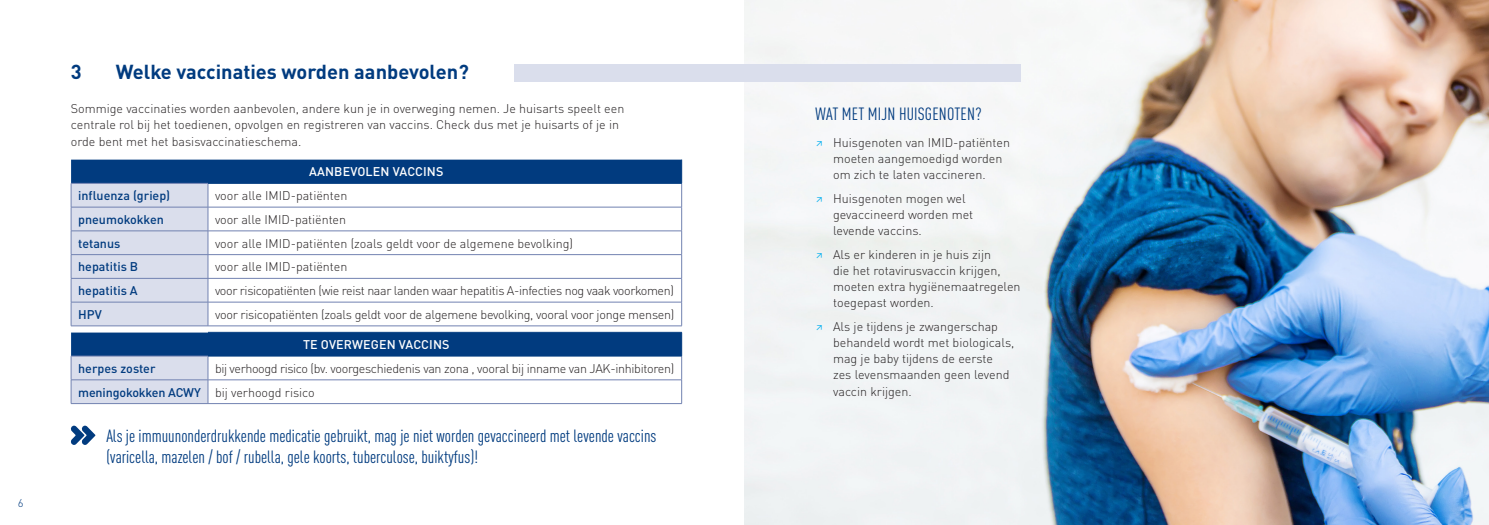
<style>
.page{position:relative;width:1489px;height:525px;background:#fff}
.page>*{position:absolute;margin:0;border:0;box-sizing:border-box;transform-origin:0 0}
.Titel_donkerblauw_12{font:700 20px "DINOT";color:#013b7f}
.t1{font:condensed 17.5px/21px "DINOT";color:#013b7f}
.t2{font:300 12.5px/16.2px "DINOT";color:#231f20}
.t3{font:500 12.5px "DINOT";color:#013b7f}
.t4{font:300 12.5px "DINOT";letter-spacing:-.03em;color:#231f20}
.t5{font:300 12.5px "DINOT";letter-spacing:-.025em;color:#231f20}
.t6{font:300 12.5px "DINOT";letter-spacing:-.02em;color:#231f20}
.t7{font:500 12.5px "DINOT";letter-spacing:.01em;color:#fff}
.t8{font:300 11.25px "DINOT";color:#013b7f}
.s1{font-weight:400;font-stretch:condensed;color:#00aeef}
</style>
<div class="page">
<img style="left:744px;top:0;width:744px;height:524px">
<div style="left:71px;top:159px;width:610px;height:24px;background:#013b7f"></div>
<svg style="left:209px;top:206px;width:472px;height:175px"></svg>
<hr style="left:71px;top:403px;width:137px;height:1px;background:#7282b1">
<hr style="left:208px;top:207px;width:473px;height:1px;background:#7282b1">
<hr style="left:208px;top:230px;width:473px;height:1px;background:#7282b1">
<hr style="left:208px;top:254px;width:473px;height:1px;background:#7282b1">
<hr style="left:208px;top:278px;width:473px;height:1px;background:#7282b1">
<hr style="left:208px;top:302px;width:473px;height:1px;background:#7282b1">
<hr style="left:208px;top:325px;width:473px;height:1px;background:#7282b1">
<hr style="left:208px;top:379px;width:473px;height:1px;background:#7282b1">
<svg style="left:71px;top:184px;width:138px;height:219px;background:#c0cade"></svg>
<hr style="left:208px;top:403px;width:473px;height:1px;background:#7282b1">
<svg style="left:681px;top:159px;width:1px;height:166px"></svg>
<hr style="left:208px;top:183px;width:473px;height:1px;background:#013b7f">
<hr style="left:208px;top:332px;width:473px;height:1px;background:#013b7f">
<svg style="left:681px;top:332px;width:1px;height:71px"></svg>
<hr style="left:208px;top:355px;width:473px;height:1px;background:#013b7f">
<hr style="left:71px;top:183px;width:137px;height:1px;background:#7282b1">
<hr style="left:71px;top:355px;width:137px;height:1px;background:#7282b1">
<svg style="left:70px;top:425px;width:25px;height:19px"></svg>
<div style="left:514px;top:64px;width:506px;height:17px;background:#dadeec"></div>
<p class="t8" style="left:18px;top:495px;width:7px">6</p>
<p class="Titel_donkerblauw_12" style="left:71px;top:59px;width:12px">3</p>
<p class="Titel_donkerblauw_12" style="left:116px;top:59px;width:354px">Welke vaccinaties worden aanbevolen?</p>
<p class="t2" style="left:71px;top:100px;width:555px">Sommige vaccinaties worden aanbevolen, andere kun je in overweging nemen. Je huisarts speelt een centrale rol bij het toedienen, opvolgen en registreren van vaccins. Check dus met je huisarts of je in orde bent met het basisvaccinatieschema.</p>
<p class="t7" style="left:309px;top:164px;width:136px">AANBEVOLEN VACCINS</p>
<p class="t3" style="left:78px;top:187px;width:94px">influenza (griep)</p>
<p class="t2" style="left:215px;top:187px;width:134px">voor alle IMID-patiënten</p>
<p class="t3" style="left:78px;top:211px;width:87px">pneumokokken</p>
<p class="t2" style="left:215px;top:211px;width:132px">voor alle IMID-patiënten</p>
<p class="t3" style="left:78px;top:235px;width:44px">tetanus</p>
<p class="t2" style="left:215px;top:235px;width:359px">voor alle IMID-patiënten (zoals geldt voor de algemene bevolking)</p>
<p class="t3" style="left:78px;top:258px;width:62px">hepatitis B</p>
<p class="t2" style="left:215px;top:258px;width:134px">voor alle IMID-patiënten</p>
<p class="t3" style="left:78px;top:282px;width:61px">hepatitis A</p>
<p class="t4" style="left:215px;top:283px;width:460px">voor risicopatiënten (wie reist naar landen waar hepatitis A-infecties nog vaak voorkomen)</p>
<p class="t3" style="left:78px;top:306px;width:25px">HPV</p>
<p class="t6" style="left:215px;top:306px;width:461px">voor risicopatiënten (zoals geldt voor de algemene bevolking, vooral voor jonge mensen)</p>
<p class="t7" style="left:303px;top:336px;width:148px">TE OVERWEGEN VACCINS</p>
<p class="t3" style="left:78px;top:360px;width:79px">herpes zoster</p>
<p class="t5" style="left:215px;top:360px;width:460px">bij verhoogd risico (bv. voorgeschiedenis van zona , vooral bij inname van JAK-inhibitoren)</p>
<p class="t3" style="left:78px;top:384px;width:124px">meningokokken ACWY</p>
<p class="t2" style="left:215px;top:383px;width:101px">bij verhoogd risico</p>
<p class="t1" style="left:106px;top:425px;width:551px">Als je immuunonderdrukkende medicatie gebruikt, mag je niet worden gevaccineerd met levende vaccins (varicella, mazelen / bof / rubella, gele koorts, tuberculose, buiktyfus)!</p>
<p class="t1" style="left:815px;top:103px;width:168px">WAT MET MIJN HUISGENOTEN?</p>
<p class="t2" style="left:833px;top:134px;width:178px;text-indent:-18px"><span class="s1">↗</span> Huisgenoten van IMID-patiënten moeten aangemoedigd worden om zich te laten vaccineren.</p>
<p class="t2" style="left:833px;top:190px;width:142px;text-indent:-18px"><span class="s1">↗</span> Huisgenoten mogen wel gevaccineerd worden met levende vaccins.</p>
<p class="t2" style="left:833px;top:245px;width:189px;text-indent:-18px"><span class="s1">↗</span> Als er kinderen in je huis zijn<br>die het rotavirusvaccin krijgen, moeten extra hygiënemaatregelen toegepast worden.</p>
<p class="t2" style="left:833px;top:318px;width:183px;text-indent:-18px"><span class="s1">↗</span> Als je tijdens je zwangerschap behandeld wordt met biologicals, mag je baby tijdens de eerste zes levensmaanden geen levend vaccin krijgen.</p>
</div>
